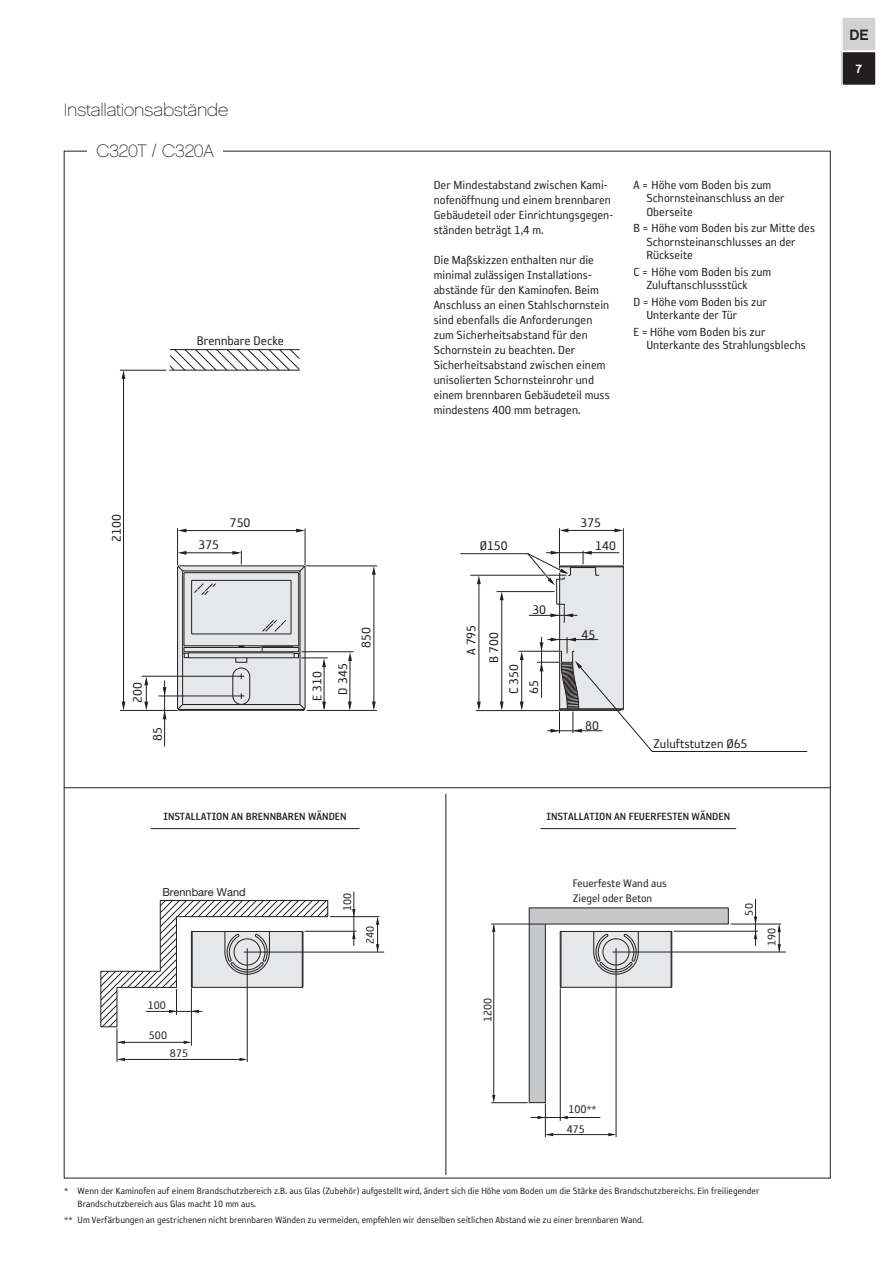
<style>
.page{position:relative;width:893px;height:1263px;background:#fff}
.page>*{position:absolute;margin:0;border:0;box-sizing:border-box;transform-origin:0 0}
.t1{font:18px "Chalet Paris Nineteen Sixty";letter-spacing:-.015em;color:#231f20}
.t2{font:15px "Chalet New York Nineteen Sixty";color:#231f20}
.t3{font:14.4px/22.8px "Reykjavik One OT A Gauge";color:#231f20}
.t4{font:13.5px/15px "Reykjavik One OT A Gauge";color:#231f20}
.t5{font:12.6px/15.1px "Reykjavik One OT A Gauge";color:#231f20}
.t6{font:12px "Reykjavik One OT B Gauge";color:#231f20}
.t7{font:12px "Chalet New York Nineteen Sixty";color:#fff}
.t8{font:10.95px "Helvetica Neue LT Pro";color:#231f20}
.t9{font:10.5px/12.6px "Reykjavik One OT A Gauge";color:#231f20}
</style>
<div class="page">
<div style="left:842px;top:17px;width:34px;height:68px;background:#d1d2d4"></div>
<div style="left:841px;top:16px;width:36px;height:36px;border:2px solid #fff"></div>
<div style="left:842px;top:51px;width:34px;height:34px;background:#231f20"></div>
<div style="left:841px;top:51px;width:36px;height:35px;border:2px solid #fff"></div>
<hr style="left:540px;top:828px;width:196px;height:1px;background:#231f20">
<hr style="left:151px;top:828px;width:208px;height:1px;background:#231f20">
<hr style="left:64px;top:787px;width:766px;height:1px;background:#231f20">
<hr style="left:446px;top:794px;width:1px;height:381px;background:#231f20">
<hr style="left:374px;top:573px;width:1px;height:134px;background:#231f20">
<svg style="left:372px;top:701px;width:4px;height:9px"></svg>
<hr style="left:306px;top:566px;width:71px;height:1px;background:#231f20">
<svg style="left:372px;top:566px;width:4px;height:9px"></svg>
<hr style="left:184px;top:530px;width:118px;height:1px;background:#231f20">
<hr style="left:305px;top:529px;width:1px;height:36px;background:#231f20">
<svg style="left:178px;top:529px;width:8px;height:3px"></svg>
<svg style="left:296px;top:529px;width:9px;height:3px"></svg>
<hr style="left:177px;top:529px;width:1px;height:36px;background:#231f20">
<hr style="left:123px;top:375px;width:1px;height:333px;background:#231f20">
<svg style="left:122px;top:701px;width:3px;height:9px"></svg>
<hr style="left:120px;top:370px;width:46px;height:1px;background:#231f20">
<svg style="left:122px;top:370px;width:3px;height:9px"></svg>
<hr style="left:120px;top:710px;width:57px;height:1px;background:#231f20">
<hr style="left:349px;top:656px;width:1px;height:52px;background:#231f20">
<hr style="left:302px;top:651px;width:51px;height:1px;background:#231f20">
<svg style="left:348px;top:701px;width:4px;height:9px"></svg>
<svg style="left:348px;top:652px;width:4px;height:9px"></svg>
<hr style="left:164px;top:681px;width:1px;height:65px;background:#231f20">
<hr style="left:159px;top:696px;width:85px;height:1px;background:#231f20">
<hr style="left:142px;top:676px;width:102px;height:1px;background:#231f20">
<svg style="left:163px;top:687px;width:3px;height:9px"></svg>
<svg style="left:163px;top:710px;width:3px;height:9px"></svg>
<svg style="left:144px;top:676px;width:4px;height:34px"></svg>
<hr style="left:307px;top:710px;width:70px;height:1px;background:#231f20">
<svg style="left:177px;top:551px;width:150px;height:160px"></svg>
<svg style="left:170px;top:349px;width:130px;height:22px"></svg>
<hr style="left:170px;top:349px;width:129px;height:1px;background:#231f20">
<hr style="left:170px;top:370px;width:129px;height:1px;background:#231f20">
<hr style="left:566px;top:530px;width:54px;height:1px;background:#231f20">
<hr style="left:623px;top:529px;width:1px;height:36px;background:#231f20">
<svg style="left:560px;top:528px;width:8px;height:4px"></svg>
<svg style="left:614px;top:528px;width:9px;height:4px"></svg>
<hr style="left:559px;top:528px;width:1px;height:37px;background:#231f20">
<svg style="left:460px;top:551px;width:347px;height:201px"></svg>
<svg style="left:528px;top:907px;width:201px;height:196px"></svg>
<hr style="left:755px;top:899px;width:1px;height:46px;background:#231f20">
<hr style="left:674px;top:931px;width:84px;height:1px;background:#231f20">
<hr style="left:613px;top:952px;width:172px;height:1px;background:#231f20">
<hr style="left:731px;top:924px;width:50px;height:1px;background:#231f20">
<hr style="left:547px;top:1134px;width:64px;height:1px;background:#231f20">
<hr style="left:616px;top:948px;width:1px;height:189px;background:#231f20">
<hr style="left:560px;top:988px;width:1px;height:132px;background:#231f20">
<hr style="left:545px;top:1104px;width:1px;height:33px;background:#231f20">
<svg style="left:778px;top:924px;width:3px;height:28px"></svg>
<svg style="left:754px;top:931px;width:3px;height:8px"></svg>
<svg style="left:754px;top:916px;width:3px;height:8px"></svg>
<svg style="left:545px;top:1133px;width:8px;height:3px"></svg>
<svg style="left:608px;top:1133px;width:8px;height:3px"></svg>
<hr style="left:493px;top:925px;width:1px;height:172px;background:#231f20">
<hr style="left:492px;top:1102px;width:35px;height:1px;background:#231f20">
<hr style="left:492px;top:924px;width:52px;height:1px;background:#231f20">
<svg style="left:492px;top:924px;width:3px;height:8px"></svg>
<svg style="left:492px;top:1095px;width:3px;height:8px"></svg>
<hr style="left:531px;top:1117px;width:69px;height:1px;background:#231f20">
<svg style="left:560px;top:1116px;width:8px;height:3px"></svg>
<svg style="left:537px;top:1116px;width:8px;height:3px"></svg>
<hr style="left:377px;top:918px;width:1px;height:34px;background:#231f20">
<hr style="left:354px;top:892px;width:1px;height:53px;background:#231f20">
<hr style="left:305px;top:931px;width:51px;height:1px;background:#231f20">
<hr style="left:244px;top:952px;width:140px;height:1px;background:#231f20">
<hr style="left:330px;top:916px;width:49px;height:1px;background:#231f20">
<hr style="left:118px;top:1059px;width:124px;height:1px;background:#231f20">
<hr style="left:247px;top:948px;width:1px;height:113px;background:#231f20">
<hr style="left:191px;top:988px;width:1px;height:57px;background:#231f20">
<hr style="left:117px;top:1028px;width:1px;height:33px;background:#231f20">
<svg style="left:376px;top:917px;width:3px;height:8px"></svg>
<svg style="left:376px;top:944px;width:3px;height:8px"></svg>
<svg style="left:352px;top:931px;width:3px;height:8px"></svg>
<svg style="left:352px;top:909px;width:3px;height:8px"></svg>
<svg style="left:100px;top:900px;width:229px;height:127px"></svg>
<svg style="left:117px;top:1058px;width:8px;height:3px"></svg>
<svg style="left:239px;top:1058px;width:8px;height:3px"></svg>
<hr style="left:118px;top:1042px;width:68px;height:1px;background:#231f20">
<svg style="left:117px;top:1041px;width:8px;height:3px"></svg>
<svg style="left:184px;top:1041px;width:7px;height:3px"></svg>
<h1 class="t1" style="left:64px;top:99px;width:166px">Installationsabstände</h1>
<h1 class="t1" style="left:96px;top:141px;width:119px">C320T / C320A</h1>
<p class="t3" style="left:197px;top:330px;width:89px">Brennbare Decke</p>
<p class="t2" style="left:849px;top:25px;width:21px">DE</p>
<p class="t7" style="left:856px;top:61px;width:8px">7</p>
<p class="t4" style="left:434px;top:177px;width:181px">Der Mindestabstand zwischen Kami&shy;nofenöffnung und einem brennbaren Gebäudeteil oder Einrichtungsgegen&shy;ständen beträgt 1,4 m.</p>
<p class="t4" style="left:434px;top:252px;width:177px">Die Maßskizzen enthalten nur die minimal zulässigen Installations&shy;abstände für den Kaminofen. Beim Anschluss an einen Stahlschornstein sind ebenfalls die Anforderungen zum Sicherheitsabstand für den Schornstein zu beachten. Der Sicherheitsabstand zwischen einem unisolierten Schornsteinrohr und einem brennbaren Gebäudeteil muss mindestens 400 mm betragen.</p>
<p class="t4" style="left:646px;top:178px;width:140px;line-height:13.5px;text-indent:-13px">A = Höhe vom Boden bis zum<br>Schornsteinanschluss an der<br>Oberseite</p>
<p class="t4" style="left:646px;top:221px;width:170px;line-height:13.5px;text-indent:-13px">B = Höhe vom Boden bis zur Mitte des<br>Schornsteinanschlusses an der<br>Rückseite</p>
<p class="t4" style="left:646px;top:265px;width:126px;line-height:13.5px;text-indent:-13px">C = Höhe vom Boden bis zum<br>Zuluftanschlussstück</p>
<p class="t4" style="left:646px;top:295px;width:122px;line-height:13.5px;text-indent:-13px">D = Höhe vom Boden bis zur<br>Unterkante der Tür</p>
<p class="t4" style="left:646px;top:325px;width:161px;line-height:13.5px;text-indent:-13px">E = Höhe vom Boden bis zur<br>Unterkante des Strahlungsblechs</p>
<p class="t3" style="left:105px;top:542px;width:29px;rotate:-90deg">2100</p>
<p class="t3" style="left:198px;top:534px;width:22px">375</p>
<p class="t3" style="left:230px;top:511px;width:22px">750</p>
<p class="t3" style="left:126px;top:703px;width:22px;rotate:-90deg">200</p>
<p class="t3" style="left:146px;top:741px;width:15px;rotate:-90deg">85</p>
<p class="t3" style="left:306px;top:701px;width:31px;rotate:-90deg">E 310</p>
<p class="t3" style="left:332px;top:694px;width:32px;rotate:-90deg">D 345</p>
<p class="t3" style="left:355px;top:648px;width:22px;rotate:-90deg">850</p>
<p class="t3" style="left:480px;top:535px;width:30px">Ø150</p>
<p class="t3" style="left:460px;top:663px;width:40px;text-align:center;rotate:-90deg">A 795<br>B 700</p>
<p class="t3" style="left:532px;top:599px;width:15px">30</p>
<p class="t3" style="left:504px;top:694px;width:32px;line-height:20px;rotate:-90deg">C 350<br>65</p>
<p class="t3" style="left:595px;top:511px;width:22px;line-height:23.4px;text-indent:-15px">375<br>140</p>
<p class="t3" style="left:581px;top:623px;width:15px">45</p>
<p class="t3" style="left:585px;top:714px;width:15px">80</p>
<p class="t3" style="left:654px;top:732px;width:95px">Zuluftstutzen Ø65</p>
<p class="t6" style="left:164px;top:810px;width:185px">INSTALLATION AN BRENNBAREN WÄNDEN</p>
<p class="t6" style="left:547px;top:810px;width:185px">INSTALLATION AN FEUERFESTEN WÄNDEN</p>
<p class="t8" style="left:162px;top:885px;width:85px">Brennbare Wand</p>
<p class="t5" style="left:148px;top:997px;width:20px">100</p>
<p class="t5" style="left:149px;top:1028px;width:20px">500</p>
<p class="t5" style="left:170px;top:1046px;width:20px">875</p>
<p class="t5" style="left:340px;top:911px;width:20px;rotate:-90deg">100</p>
<p class="t5" style="left:363px;top:944px;width:20px;rotate:-90deg">240</p>
<p class="t5" style="left:480px;top:1022px;width:26px;rotate:-90deg">1200</p>
<p class="t5" style="left:573px;top:876px;width:95px">Feuerfeste Wand aus<br>Ziegel oder Beton</p>
<p class="t5" style="left:568px;top:1102px;width:30px">100**</p>
<p class="t5" style="left:567px;top:1121px;width:20px">475</p>
<p class="t5" style="left:741px;top:915px;width:14px;rotate:-90deg">50</p>
<p class="t5" style="left:764px;top:946px;width:20px;rotate:-90deg">190</p>
<p class="t9" style="left:78px;top:1185px;width:683px;text-indent:-14px">* Wenn der Kaminofen auf einem Brandschutzbereich z.B. aus Glas (Zubehör) aufgestellt wird, ändert sich die Höhe vom Boden um die Stärke des Brandschutzbereichs. Ein freiliegender<br>Brandschutzbereich aus Glas macht 10 mm aus.</p>
<p class="t9" style="left:64px;top:1214px;width:581px">** Um Verfärbungen an gestrichenen nicht brennbaren Wänden zu vermeiden, empfehlen wir denselben seitlichen Abstand wie zu einer brennbaren Wand.</p>
</div>
